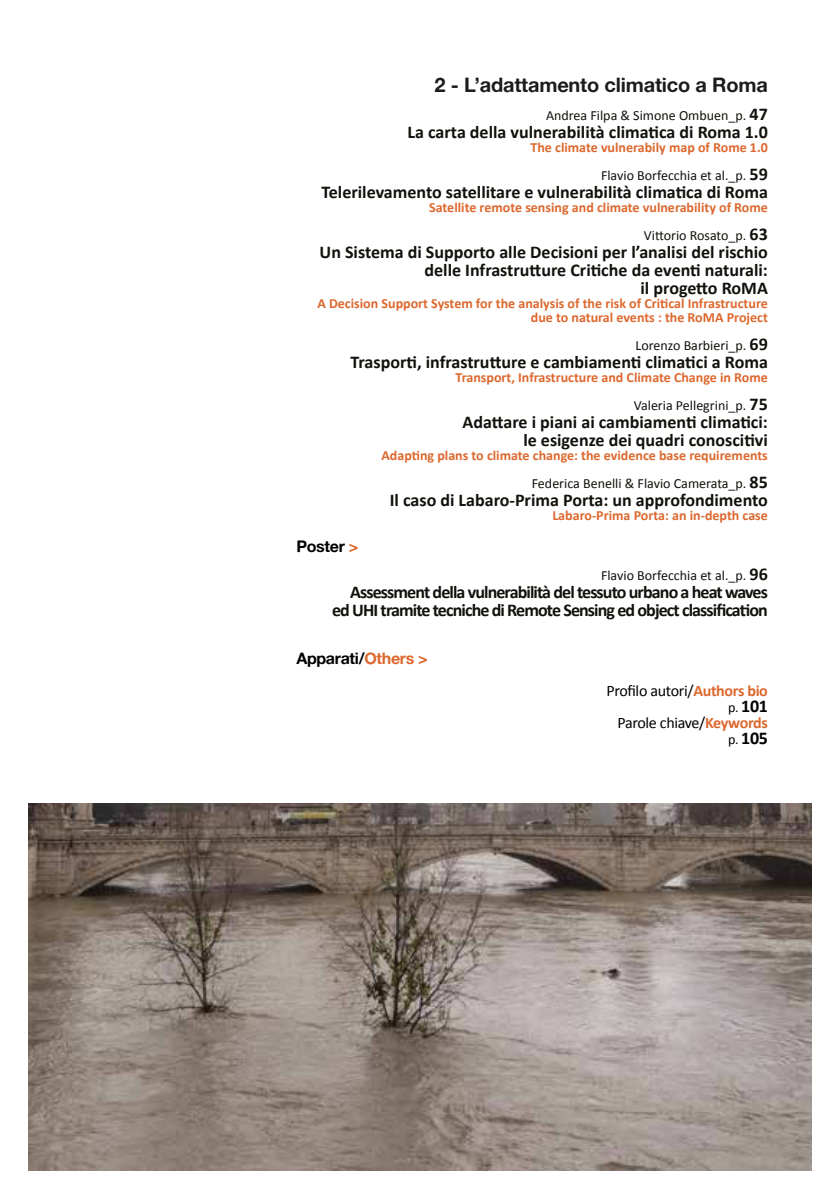
<style>
.page{position:relative;width:840px;height:1191px;background:#fff}
.page>*{position:absolute;margin:0;border:0;box-sizing:border-box;transform-origin:0 0}
.t1{font:20px "Alte Haas Grotesk Bold";letter-spacing:-.01em;color:#1c1c1c}
.t2{font:700 18px/18px "Calibri";color:#12110c;text-align:right}
.t3{font:700 18px/18px "Calibri";letter-spacing:-.05em;color:#12110c;text-align:right}
.t4{font:700 18px "Calibri";letter-spacing:-.02em;color:#000}
.t5{font:16px "Calibri";letter-spacing:-.02em;color:#000}
.t6{font:16px "Alte Haas Grotesk Bold";letter-spacing:-.02em;color:#000}
.t7{font:700 14px/28px "Calibri";color:#dd682e;text-align:right}
.t8{font:14px "Calibri";color:#12110c}
.s1{font-weight:700;font-size:18px}
.s2{font-weight:400;color:#12110c}
.s3{font-size:18px;color:#12110c}
.s4{color:#dd682e}
.s5{font-weight:700;color:#dd682e}
.s6{font-weight:400;font-size:14px}
</style>
<div class="page">
<img style="left:29px;top:803px;width:782px;height:368px">
<h1 class="t1" style="left:434px;top:72px;width:334px">2 - L’adattamento climatico a Roma</h1>
<p class="t8" style="left:545px;top:106px;width:223px">Andrea Filpa &amp; Simone Ombuen_p. <span class="s1">47</span></p>
<p class="t2" style="left:407px;top:122px;width:361px">La carta della vulnerabilità climatica di Roma 1.0</p>
<p class="t7" style="left:530px;top:133px;width:239px">The climate vulnerabily map of Rome 1.0<br><span class="s2">Flavio Borfecchia et al._p.</span> <span class="s3">59</span></p>
<p class="t2" style="left:321px;top:182px;width:447px">Telerilevamento satellitare e vulnerabilità climatica di Roma</p>
<p class="t7" style="left:429px;top:193px;width:340px">Satellite remote sensing and climate vulnerability of Rome<br><span class="s2">Vittorio Rosato_p.</span> <span class="s3">63</span></p>
<p class="t2" style="left:319px;top:242px;width:449px">Un Sistema di Supporto alle Decisioni per l’analisi del rischio delle Infrastrutture Critiche da eventi naturali:<br>il progetto RoMA</p>
<p class="t7" style="left:317px;top:296px;width:452px;line-height:14px">A Decision Support System for the analysis of the risk of Critical Infrastructure due to natural events : the RoMA Project</p>
<p class="t8" style="left:635px;top:336px;width:134px">Lorenzo Barbieri_p. <span class="s1">69</span></p>
<p class="t2" style="left:350px;top:352px;width:418px">Trasporti, infrastrutture e cambiamenti climatici a Roma</p>
<p class="t7" style="left:455px;top:363px;width:313px">Transport, Infrastructure and Climate Change in Rome<br><span class="s2">Valeria Pellegrini_p.</span> <span class="s3">75</span></p>
<p class="t2" style="left:462px;top:412px;width:307px">Adattare i piani ai cambiamenti climatici: le esigenze dei quadri conoscitivi</p>
<p class="t7" style="left:381px;top:441px;width:388px">Adapting plans to climate change: the evidence base requirements<br><span class="s2">Federica Benelli &amp; Flavio Camerata_p.</span> <span class="s3">85</span></p>
<p class="t2" style="left:389px;top:490px;width:379px">Il caso di Labaro-Prima Porta: un approfondimento</p>
<p class="t7" style="left:552px;top:501px;width:217px">Labaro-Prima Porta: an in-depth case</p>
<p class="t6" style="left:296px;top:536px;width:63px">Poster <span class="s4">&gt;</span></p>
<p class="t8" style="left:600px;top:566px;width:168px">Flavio Borfecchia et al._p. <span class="s1">96</span></p>
<p class="t3" style="left:332px;top:582px;width:437px">Assessment della vulnerabilità del tessuto urbano a heat waves ed UHI tramite tecniche di Remote Sensing ed object classification</p>
<p class="t6" style="left:296px;top:648px;width:133px">Apparati/<span class="s4">Others &gt;</span></p>
<p class="t5" style="left:606px;top:680px;width:163px">Profilo autori/<span class="s5">Authors bio</span></p>
<p class="t4" style="left:727px;top:694px;width:41px"><span class="s6">p.</span> 101</p>
<p class="t5" style="left:617px;top:712px;width:152px">Parole chiave/<span class="s5">Keywords</span></p>
<p class="t4" style="left:727px;top:726px;width:41px"><span class="s6">p.</span> 105</p>
</div>
